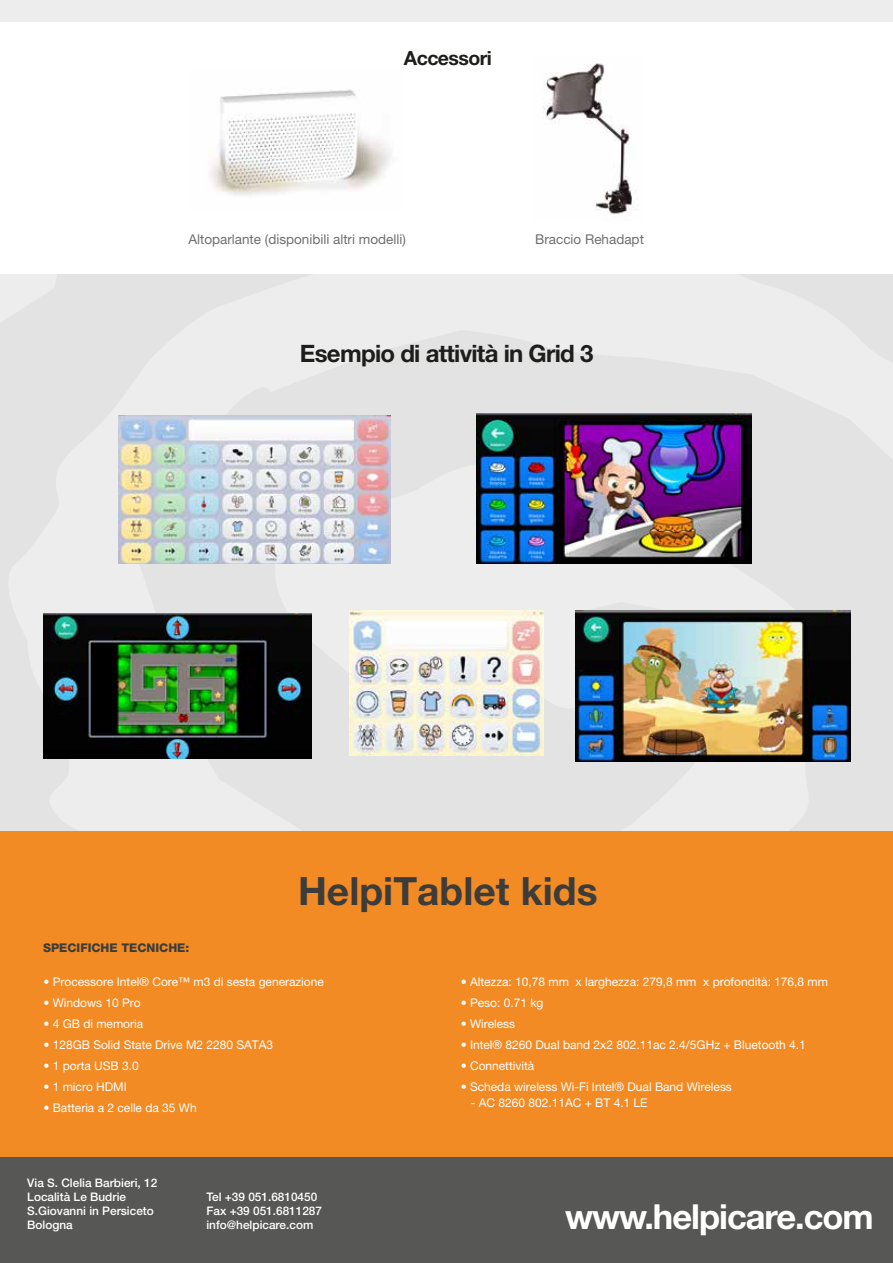
<style>
.page{position:relative;width:893px;height:1263px;background:#fff}
.page>*{position:absolute;margin:0;border:0;box-sizing:border-box;transform-origin:0 0}
.t1{font:700 39px "Helvetica Neue LT Std";color:#3c3c3b}
.t2{font:700 34.5px "Helvetica Neue LT Std";letter-spacing:-.03em;color:#fff}
.t3{font:700 24px "Helvetica Neue LT Std";letter-spacing:-.03em;color:#1d1d1b}
.t4{font:700 19.5px "Helvetica Neue LT Std";letter-spacing:-.03em;color:#1d1d1b}
.t5{font:13.5px "Helvetica Neue LT Std";color:#706f6f}
.t6{font:12px "Helvetica Neue LT Std";color:#fff}
.t7{font:800 12px "Helvetica Neue LT Std";color:#3c3c3b}
.t8{font:500 11.85px/14.1px "Helvetica Neue LT Std";color:#fff}
</style>
<div class="page">
<svg style="left:0;top:274px;width:893px;height:558px;background:#e7e6e6"></svg>
<div style="left:0;top:832px;width:893px;height:376px;background:#f28b24"></div>
<img style="left:210px;top:89px;width:180px;height:106px">
<img style="left:543px;top:63px;width:95px;height:151px">
<div style="left:0;top:1157px;width:893px;height:106px;background:#575756"></div>
<img style="left:43px;top:613px;width:269px;height:146px">
<img style="left:575px;top:611px;width:275px;height:150px">
<img style="left:477px;top:413px;width:275px;height:151px">
<img style="left:350px;top:611px;width:193px;height:145px">
<img style="left:118px;top:416px;width:273px;height:147px">
<h3 class="t4" style="left:404px;top:46px;width:89px">Accessori</h3>
<p class="t5" style="left:188px;top:231px;width:219px">Altoparlante (disponibili altri modelli)</p>
<p class="t5" style="left:535px;top:231px;width:110px">Braccio Rehadapt</p>
<h3 class="t3" style="left:300px;top:338px;width:295px">Esempio di attività in Grid 3</h3>
<h1 class="t1" style="left:298px;top:867px;width:301px">HelpiTablet kids</h1>
<p class="t7" style="left:43px;top:940px;width:148px">SPECIFICHE TECNICHE:</p>
<p class="t6" style="left:43px;top:974px;width:282px">• Processore Intel® Core™ m3 di sesta generazione</p>
<p class="t6" style="left:43px;top:995px;width:99px">• Windows 10 Pro</p>
<p class="t6" style="left:43px;top:1016px;width:101px">• 4 GB di memoria</p>
<p class="t6" style="left:43px;top:1037px;width:231px">• 128GB Solid State Drive M2 2280 SATA3</p>
<p class="t6" style="left:43px;top:1058px;width:97px">• 1 porta USB 3.0</p>
<p class="t6" style="left:43px;top:1079px;width:85px">• 1 micro HDMI</p>
<p class="t6" style="left:43px;top:1100px;width:155px">• Batteria a 2 celle da 35 Wh</p>
<p class="t8" style="left:27px;top:1175px;width:132px">Via S. Clelia Barbieri, 12<br>Località Le Budrie<br>S.Giovanni in Persiceto<br>Bologna</p>
<p class="t8" style="left:206px;top:1189px;width:117px">Tel +39 051.6810450<br>Fax +39 051.6811287 info@helpicare.com</p>
<p class="t6" style="left:461px;top:974px;width:369px">• Altezza: 10,78 mm x larghezza: 279,8 mm x profondità: 176,8 mm</p>
<p class="t6" style="left:461px;top:995px;width:84px">• Peso: 0.71 kg</p>
<p class="t6" style="left:461px;top:1016px;width:56px">• Wireless</p>
<p class="t6" style="left:461px;top:1037px;width:347px">• Intel® 8260 Dual band 2x2 802.11ac 2.4/5GHz + Bluetooth 4.1</p>
<p class="t6" style="left:461px;top:1058px;width:75px">• Connettività</p>
<p class="t6" style="left:461px;top:1079px;width:273px">• Scheda wireless Wi-Fi Intel® Dual Band Wireless</p>
<p class="t6" style="left:471px;top:1095px;width:178px">- AC 8260 802.11AC + BT 4.1 LE</p>
<h2 class="t2" style="left:565px;top:1196px;width:310px">www.helpicare.com</h2>
</div>
